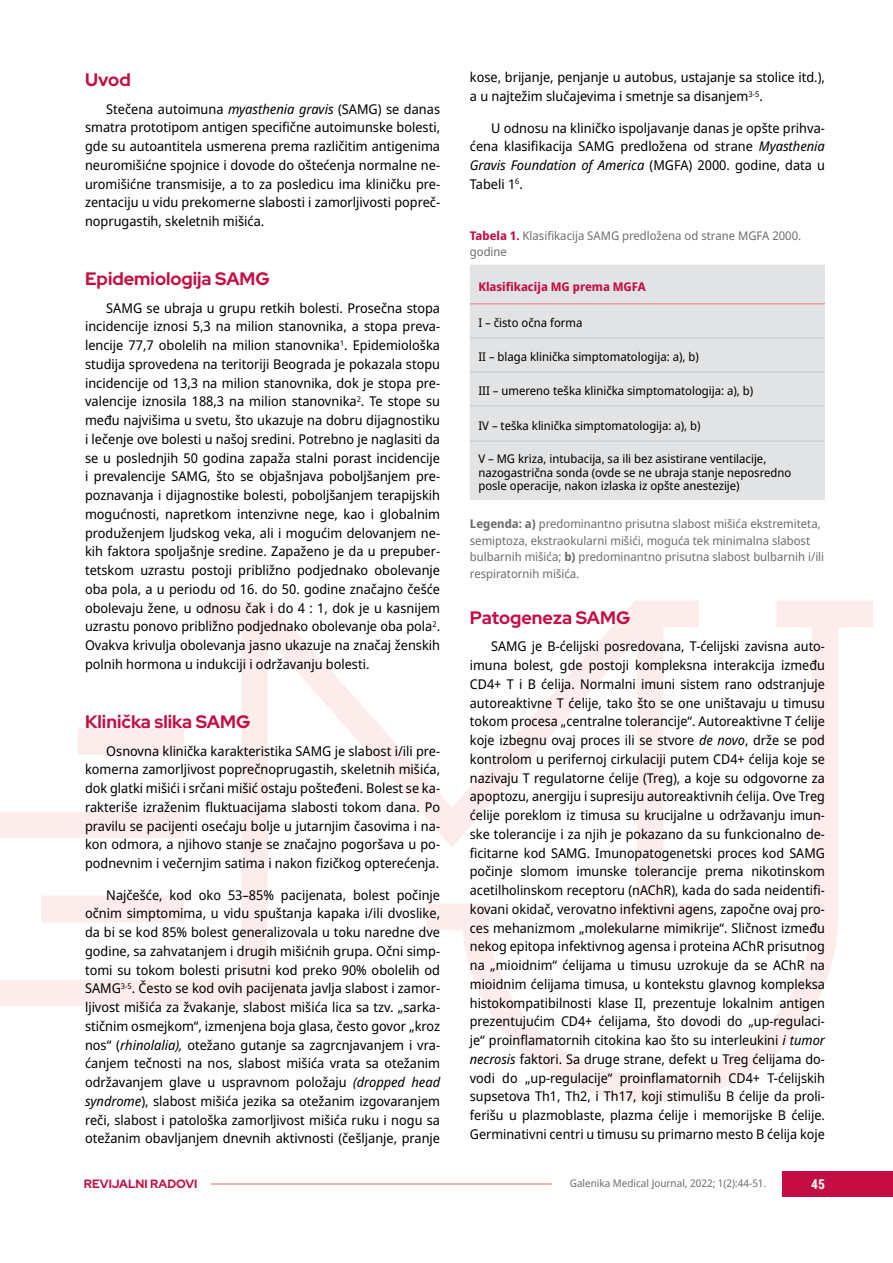
<style>
.page{position:relative;width:893px;height:1263px;background:#fff}
.page>*{position:absolute;margin:0;border:0;box-sizing:border-box;transform-origin:0 0}
.t1{font:700 18px "Red Hat Display";color:#c40d42}
.t2{font:13.5px/18.8px "Noto Sans Display";color:#000;text-align:justify}
.t3{font:700 13.5px "Roboto Condensed";color:#fff}
.t4{font:12px/13.5px "Noto Sans Display";color:#000}
.t5{font:12px/16.5px "Noto Sans Display";color:#6d6e71}
.t6{font:700 12px "Noto Sans Display";color:#c40d42}
.t7{font:700 12px "Red Hat Display";color:#c40d42}
.t8{font:10.5px "Noto Sans Display";color:#6d6e71}
.s1{font-style:italic}
.s2{font-weight:700;color:#c40d42}
.s3{font-weight:700}
</style>
<div class="page">
<svg style="left:0;top:601px;width:873px;height:501px"></svg>
<hr style="left:212px;top:1183px;width:340px;height:2px;background:#ebb4b0">
<div style="left:782px;top:1171px;width:111px;height:26px;background:#c40d42"></div>
<div style="left:470px;top:265px;width:355px;height:235px;background:#e2e3e4"></div>
<hr style="left:470px;top:337px;width:355px;height:2px;background:#cfd1d2">
<hr style="left:470px;top:371px;width:355px;height:2px;background:#cfd1d2">
<hr style="left:470px;top:405px;width:355px;height:2px;background:#cfd1d2">
<hr style="left:470px;top:440px;width:355px;height:2px;background:#cfd1d2">
<hr style="left:470px;top:303px;width:355px;height:1px;background:#e59e9c">
<h1 class="t1" style="left:85px;top:68px;width:47px">Uvod</h1>
<p class="t2" style="left:85px;top:100px;width:357px;text-indent:21px">Stečena autoimuna <span class="s1">myasthenia gravis</span> (SAMG) se danas smatra prototipom antigen specifične autoimunske bolesti, gde su autoantitela usmerena prema različitim antigenima neuromišićne spojnice i dovode do oštećenja normalne ne&shy;uromišićne transmisije, a to za posledicu ima kliničku pre&shy;zentaciju u vidu prekomerne slabosti i zamorljivosti popreč&shy;noprugastih, skeletnih mišića.</p>
<h1 class="t1" style="left:85px;top:267px;width:186px">Epidemiologija SAMG</h1>
<p class="t2" style="left:85px;top:299px;width:357px;text-indent:21px">SAMG se ubraja u grupu retkih bolesti. Prosečna stopa incidencije iznosi 5,3 na milion stanovnika, a stopa preva&shy;lencije 77,7 obolelih na milion stanovnika<sup>1</sup>. Epidemiološka studija sprovedena na teritoriji Beograda je pokazala stopu incidencije od 13,3 na milion stanovnika, dok je stopa pre&shy;valencije iznosila 188,3 na milion stanovnika<sup>2</sup>. Te stope su među najvišima u svetu, što ukazuje na dobru dijagnostiku i lečenje ove bolesti u našoj sredini. Potrebno je naglasiti da se u poslednjih 50 godina zapaža stalni porast incidencije i prevalencije SAMG, što se objašnjava poboljšanjem pre&shy;poznavanja i dijagnostike bolesti, poboljšanjem terapijskih mogućnosti, napretkom intenzivne nege, kao i globalnim produženjem ljudskog veka, ali i mogućim delovanjem ne&shy;kih faktora spoljašnje sredine. Zapaženo je da u prepuber&shy;tetskom uzrastu postoji približno podjednako obolevanje oba pola, a u periodu od 16. do 50. godine značajno češće obolevaju žene, u odnosu čak i do 4 : 1, dok je u kasnijem uzrastu ponovo približno podjednako obolevanje oba pola<sup>2</sup>.<br>Ovakva krivulja obolevanja jasno ukazuje na značaj ženskih polnih hormona u indukciji i održavanju bolesti.</p>
<h1 class="t1" style="left:85px;top:710px;width:167px">Klinička slika SAMG</h1>
<p class="t2" style="left:85px;top:741px;width:357px;text-indent:21px">Osnovna klinička karakteristika SAMG je slabost i/ili pre&shy;komerna zamorljivost poprečnoprugastih, skeletnih mišića, dok glatki mišići i srčani mišić ostaju pošteđeni. Bolest se ka&shy;rakteriše izraženim fluktuacijama slabosti tokom dana. Po pravilu se pacijenti osećaju bolje u jutarnjim časovima i na&shy;kon odmora, a njihovo stanje se značajno pogoršava u po&shy;podnevnim i večernjim satima i nakon fizičkog opterećenja.</p>
<p class="t2" style="left:85px;top:885px;width:357px;text-indent:21px">Najčešće, kod oko 53–85% pacijenata, bolest počinje očnim simptomima, u vidu spuštanja kapaka i/ili dvoslike, da bi se kod 85% bolest generalizovala u toku naredne dve godine, sa zahvatanjem i drugih mišićnih grupa. Očni simp&shy;tomi su tokom bolesti prisutni kod preko 90% obolelih od SAMG<sup>3-5</sup>. Često se kod ovih pacijenata javlja slabost i zamor&shy;ljivost mišića za žvakanje, slabost mišića lica sa tzv. „sarka&shy;stičnim osmejkom“, izmenjena boja glasa, često govor „kroz nos“ (<span class="s1">rhinolalia),</span> otežano gutanje sa zagrcnjavanjem i vra&shy;ćanjem tečnosti na nos, slabost mišića vrata sa otežanim održavanjem glave u uspravnom položaju <span class="s1">(dropped head syndrome</span>), slabost mišića jezika sa otežanim izgovaranjem reči, slabost i patološka zamorljivost mišića ruku i nogu sa otežanim obavljanjem dnevnih aktivnosti (češljanje, pranje</p>
<p class="t2" style="left:470px;top:68px;width:357px">kose, brijanje, penjanje u autobus, ustajanje sa stolice itd.), a u najtežim slučajevima i smetnje sa disanjem<sup>3-5</sup>.</p>
<p class="t2" style="left:470px;top:119px;width:357px;text-indent:21px">U odnosu na kliničko ispoljavanje danas je opšte prihva&shy;ćena klasifikacija SAMG predložena od strane <span class="s1">Myasthenia Gravis Foundation of America</span> (MGFA) 2000. godine, data u Tabeli 1<sup>6</sup>.</p>
<p class="t5" style="left:470px;top:227px;width:333px"><span class="s2">Tabela 1.</span> Klasifikacija SAMG predložena od strane MGFA 2000. godine</p>
<p class="t6" style="left:478px;top:278px;width:169px">Klasifikacija MG prema MGFA</p>
<p class="t4" style="left:478px;top:316px;width:106px">I – čisto očna forma</p>
<p class="t4" style="left:478px;top:350px;width:222px">II – blaga klinička simptomatologija: a), b)</p>
<p class="t4" style="left:478px;top:384px;width:276px">III – umereno teška klinička simptomatologija: a), b)</p>
<p class="t4" style="left:478px;top:419px;width:224px">IV – teška klinička simptomatologija: a), b)</p>
<p class="t4" style="left:478px;top:453px;width:314px">V – MG kriza, intubacija, sa ili bez asistirane ventilacije, nazogastrična sonda (ovde se ne ubraja stanje neposredno posle operacije, nakon izlaska iz opšte anestezije)</p>
<p class="t5" style="left:470px;top:516px;width:356px"><span class="s3">Legenda: a)</span> predominantno prisutna slabost mišića ekstremiteta, semiptoza, ekstraokularni mišići, moguća tek minimalna slabost bulbarnih mišića; <span class="s3">b)</span> predominantno prisutna slabost bulbarnih i/ili respiratornih mišića.</p>
<h1 class="t1" style="left:470px;top:606px;width:162px">Patogeneza SAMG</h1>
<p class="t2" style="left:470px;top:637px;width:357px;text-indent:21px">SAMG je B-ćelijski posredovana, T-ćelijski zavisna auto&shy;imuna bolest, gde postoji kompleksna interakcija između CD4+ T i B ćelija. Normalni imuni sistem rano odstranjuje autoreaktivne T ćelije, tako što se one uništavaju u timusu tokom procesa „centralne tolerancije“. Autoreaktivne T ćelije koje izbegnu ovaj proces ili se stvore <span class="s1">de novo</span>, drže se pod kontrolom u perifernoj cirkulaciji putem CD4+ ćelija koje se nazivaju T regulatorne ćelije (Treg), a koje su odgovorne za apoptozu, anergiju i supresiju autoreaktivnih ćelija. Ove Treg ćelije poreklom iz timusa su krucijalne u održavanju imun&shy;ske tolerancije i za njih je pokazano da su funkcionalno de&shy;ficitarne kod SAMG. Imunopatogenetski proces kod SAMG počinje slomom imunske tolerancije prema nikotinskom acetilholinskom receptoru (nAChR), kada do sada neidentifi&shy;kovani okidač, verovatno infektivni agens, započne ovaj pro&shy;ces mehanizmom „molekularne mimikrije“. Sličnost između nekog epitopa infektivnog agensa i proteina AChR prisutnog na „mioidnim“ ćelijama u timusu uzrokuje da se AChR na mioidnim ćelijama timusa, u kontekstu glavnog kompleksa histokompatibilnosti klase II, prezentuje lokalnim antigen prezentujućim CD4+ ćelijama, što dovodi do „up-regulaci&shy;je“ proinflamatornih citokina kao što su interleukini <span class="s1">i tumor necrosis</span> faktori. Sa druge strane, defekt u Treg ćelijama do&shy;vodi do „up-regulacije“ proinflamatornih CD4+ T-ćelijskih supsetova Th1, Th2, i Th17, koji stimulišu B ćelije da proli&shy;ferišu u plazmoblaste, plazma ćelije i memorijske B ćelije.<br>Germinativni centri u timusu su primarno mesto B ćelija koje</p>
<p class="t8" style="left:570px;top:1176px;width:198px">Galenika Medical Journal, 2022; 1(2):44-51.</p>
<p class="t7" style="left:84px;top:1176px;width:115px">REVIJALNI RADOVI</p>
<p class="t3" style="left:811px;top:1175px;width:15px">45</p>
</div>
